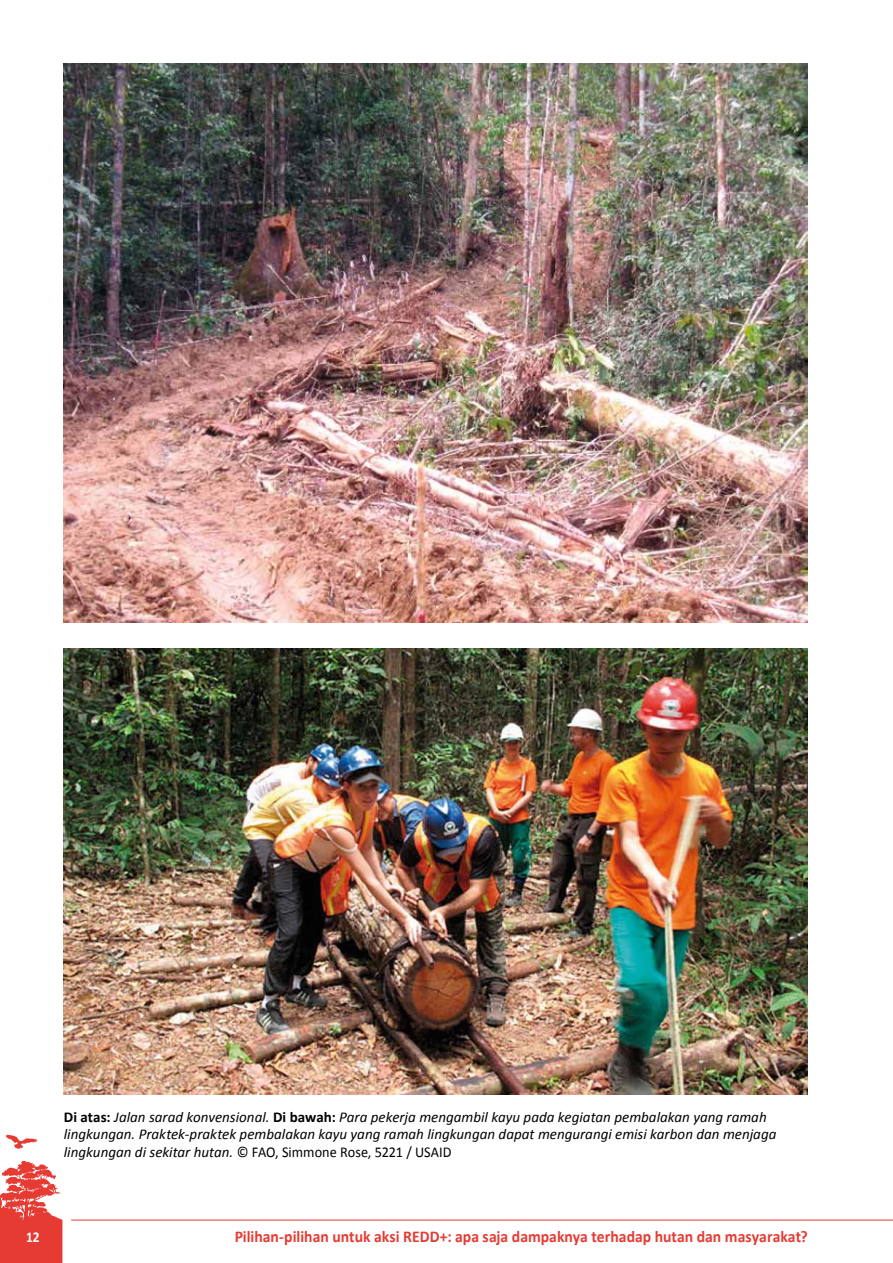
<style>
.page{position:relative;width:893px;height:1263px;background:#fff}
.page>*{position:absolute;margin:0;border:0;box-sizing:border-box;transform-origin:0 0}
.t1{font:700 16.5px "Calibri";color:#e53b33;scale:.95 1}
.t2{font:italic 15px/17.2px "Calibri";color:#000}
.t3{font:700 15px "Calibri";color:#fff;scale:.9 1}
.s1{font-weight:700;font-style:normal}
.s2{font-style:normal}
</style>
<div class="page">
<svg style="left:6px;top:1135px;width:31px;height:14px"></svg>
<svg style="left:0;top:1161px;width:62px;height:102px"></svg>
<hr style="left:71px;top:1220px;width:822px;height:1px;background:#e53b33">
<img style="left:64px;top:64px;width:744px;height:558px">
<img style="left:64px;top:648px;width:744px;height:447px">
<p class="t2" style="left:64px;top:1108px;width:714px"><span class="s1">Di atas:</span> Jalan sarad konvensional. <span class="s1">Di bawah:</span> Para pekerja mengambil kayu pada kegiatan pembalakan yang ramah lingkungan. Praktek-praktek pembalakan kayu yang ramah lingkungan dapat mengurangi emisi karbon dan menjaga lingkungan di sekitar hutan. <span class="s2">© FAO, Simmone Rose, 5221 / USAID</span></p>
<p class="t3" style="left:26px;top:1227px;width:17px">12</p>
<p class="t1" style="left:235px;top:1226px;width:605px">Pilihan-pilihan untuk aksi REDD+: apa saja dampaknya terhadap hutan dan masyarakat?</p>
</div>
